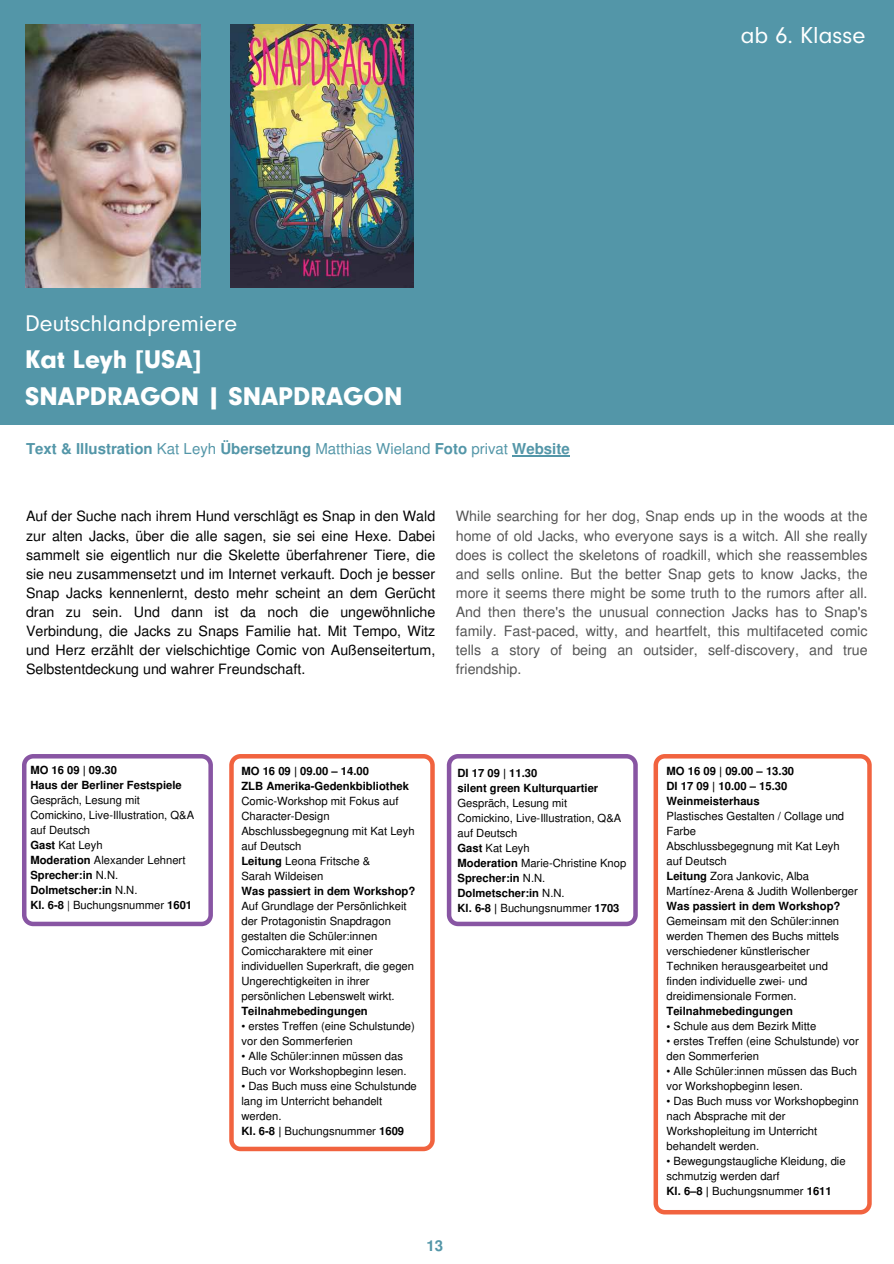
<style>
.page{position:relative;width:894px;height:1264px;background:#fff}
.page>*{position:absolute;margin:0;border:0;box-sizing:border-box;transform-origin:0 0}
.t1{font:900 26.55px/37.2px "Neuzeit Gro";color:#fff}
.t2{font:24px "Neuzeit Gro";color:#fff}
.t3{font:23.55px "Neuzeit Gro";color:#fff}
.t4{font:700 15px "Nimbus San L";color:#5396a8}
.t5{font:14.25px/19.2px "Nimbus San L";color:#000;text-align:justify}
.t6{font:14.25px/19.2px "Nimbus San L";color:#545454;text-align:justify}
.t7{font:11.25px/15px "Nimbus San L";color:#000}
.t8{font:700 11.25px/15px "Nimbus San L";color:#000}
.s1{font-weight:400}
.s2{font-weight:700}
</style>
<div class="page">
<svg style="left:229px;top:754px;width:205px;height:397px"></svg>
<svg style="left:446px;top:754px;width:191px;height:172px"></svg>
<svg style="left:653px;top:754px;width:218px;height:460px"></svg>
<div style="left:0;top:0;width:893px;height:425px;background:#5396a8"></div>
<hr style="left:512px;top:455px;width:57px;height:1px;background:#5396a8">
<img style="left:231px;top:24px;width:182px;height:263px">
<svg style="left:22px;top:754px;width:191px;height:172px"></svg>
<img style="left:25px;top:24px;width:176px;height:263px">
<h3 class="t3" style="left:25px;top:310px;width:213px">Deutschlandpremiere</h3>
<h1 class="t1" style="left:25px;top:341px;width:378px">Kat Leyh [USA]<br>SNAPDRAGON | SNAPDRAGON</h1>
<h3 class="t4" style="left:26px;top:438px;width:545px">Text &amp; Illustration <span class="s1">Kat Leyh</span> Übersetzung <span class="s1">Matthias Wieland</span> Foto <span class="s1">privat</span> Website</h3>
<h2 class="t2" style="left:740px;top:22px;width:126px">ab 6. Klasse</h2>
<p class="t5" style="left:26px;top:506px;width:410px">Auf der Suche nach ihrem Hund verschlägt es Snap in den Wald zur alten Jacks, über die alle sagen, sie sei eine Hexe. Dabei sammelt sie eigentlich nur die Skelette überfahrener Tiere, die sie neu zusammensetzt und im Internet verkauft. Doch je besser Snap Jacks kennenlernt, desto mehr scheint an dem Gerücht dran zu sein. Und dann ist da noch die ungewöhnliche Verbindung, die Jacks zu Snaps Familie hat. Mit Tempo, Witz und Herz erzählt der vielschichtige Comic von Außenseitertum, Selbstentdeckung und wahrer Freundschaft.</p>
<p class="t6" style="left:455px;top:506px;width:413px">While searching for her dog, Snap ends up in the woods at the home of old Jacks, who everyone says is a witch. All she really does is collect the skeletons of roadkill, which she reassembles and sells online. But the better Snap gets to know Jacks, the more it seems there might be some truth to the rumors after all.<br>And then there's the unusual connection Jacks has to Snap's family. Fast-paced, witty, and heartfelt, this multifaceted comic tells a story of being an outsider, self-discovery, and true friendship.</p>
<p class="t8" style="left:30px;top:762px;width:153px">MO 16 09 | 09.30<br>Haus der Berliner Festspiele</p>
<p class="t7" style="left:30px;top:792px;width:165px">Gespräch, Lesung mit<br>Comickino, Live-Illustration, Q&amp;A auf Deutsch<br><span class="s2">Gast</span> Kat Leyh<br><span class="s2">Moderation</span> Alexander Lehnert<br><span class="s2">Sprecher:in</span> N.N.<br><span class="s2">Dolmetscher:in</span> N.N.<br><span class="s2">Kl. 6-8</span> | Buchungsnummer <span class="s2">1601</span></p>
<p class="t8" style="left:241px;top:763px;width:169px">MO 16 09 | 09.00 – 14.00<br>ZLB Amerika-Gedenkbibliothek</p>
<p class="t7" style="left:241px;top:793px;width:175px">Comic-Workshop mit Fokus auf<br>Character-Design<br>Abschlussbegegnung mit Kat Leyh auf Deutsch<br><span class="s2">Leitung</span> Leona Fritsche &amp;<br>Sarah Wildeisen</p>
<p class="t8" style="left:241px;top:883px;width:175px">Was passiert in dem Workshop?</p>
<p class="t7" style="left:241px;top:898px;width:174px">Auf Grundlage der Persönlichkeit der Protagonistin Snapdragon gestalten die Schüler:innen<br>Comiccharaktere mit einer individuellen Superkraft, die gegen<br>Ungerechtigkeiten in ihrer persönlichen Lebenswelt wirkt.</p>
<p class="t8" style="left:241px;top:1003px;width:128px">Teilnahmebedingungen</p>
<p class="t7" style="left:241px;top:1018px;width:175px">• erstes Treffen (eine Schulstunde) vor den Sommerferien</p>
<p class="t7" style="left:241px;top:1048px;width:167px">• Alle Schüler:innen müssen das<br>Buch vor Workshopbeginn lesen.</p>
<p class="t7" style="left:241px;top:1078px;width:177px">• Das Buch muss eine Schulstunde lang im Unterricht behandelt werden.<br><span class="s2">Kl. 6-8 |</span> Buchungsnummer <span class="s2">1609</span></p>
<p class="t8" style="left:457px;top:765px;width:142px">DI 17 09 | 11.30<br>silent green Kulturquartier</p>
<p class="t7" style="left:457px;top:795px;width:170px">Gespräch, Lesung mit<br>Comickino, Live-Illustration, Q&amp;A auf Deutsch<br><span class="s2">Gast</span> Kat Leyh<br><span class="s2">Moderation</span> Marie-Christine Knop<br><span class="s2">Sprecher:in</span> N.N.<br><span class="s2">Dolmetscher:in</span> N.N.<br><span class="s2">Kl. 6-8 |</span> Buchungsnummer <span class="s2">1703</span></p>
<h3 class="t4" style="left:426px;top:1234px;width:18px">13</h3>
<p class="t8" style="left:666px;top:763px;width:129px">MO 16 09 | 09.00 – 13.30<br>DI 17 09 | 10.00 – 15.30<br>Weinmeisterhaus</p>
<p class="t7" style="left:666px;top:808px;width:193px">Plastisches Gestalten / Collage und<br>Farbe<br>Abschlussbegegnung mit Kat Leyh auf Deutsch<br><span class="s2">Leitung</span> Zora Jankovic, Alba<br>Martínez-Arena &amp; Judith Wollenberger</p>
<p class="t8" style="left:666px;top:898px;width:175px">Was passiert in dem Workshop?</p>
<p class="t7" style="left:666px;top:913px;width:174px">Gemeinsam mit den Schüler:innen werden Themen des Buchs mittels verschiedener künstlerischer<br>Techniken herausgearbeitet und finden individuelle zwei- und dreidimensionale Formen.</p>
<p class="t8" style="left:666px;top:1003px;width:128px">Teilnahmebedingungen</p>
<p class="t7" style="left:666px;top:1018px;width:151px"><span class="s2">•</span> Schule aus dem Bezirk Mitte</p>
<p class="t7" style="left:666px;top:1033px;width:194px">• erstes Treffen (eine Schulstunde) vor den Sommerferien</p>
<p class="t7" style="left:666px;top:1063px;width:192px">• Alle Schüler:innen müssen das Buch vor Workshopbeginn lesen.</p>
<p class="t7" style="left:666px;top:1093px;width:194px">• Das Buch muss vor Workshopbeginn nach Absprache mit der<br>Workshopleitung im Unterricht behandelt werden.</p>
<p class="t7" style="left:666px;top:1153px;width:181px">• Bewegungstaugliche Kleidung, die schmutzig werden darf<br><span class="s2">Kl. 6–8 |</span> Buchungsnummer <span class="s2">1611</span></p>
</div>
